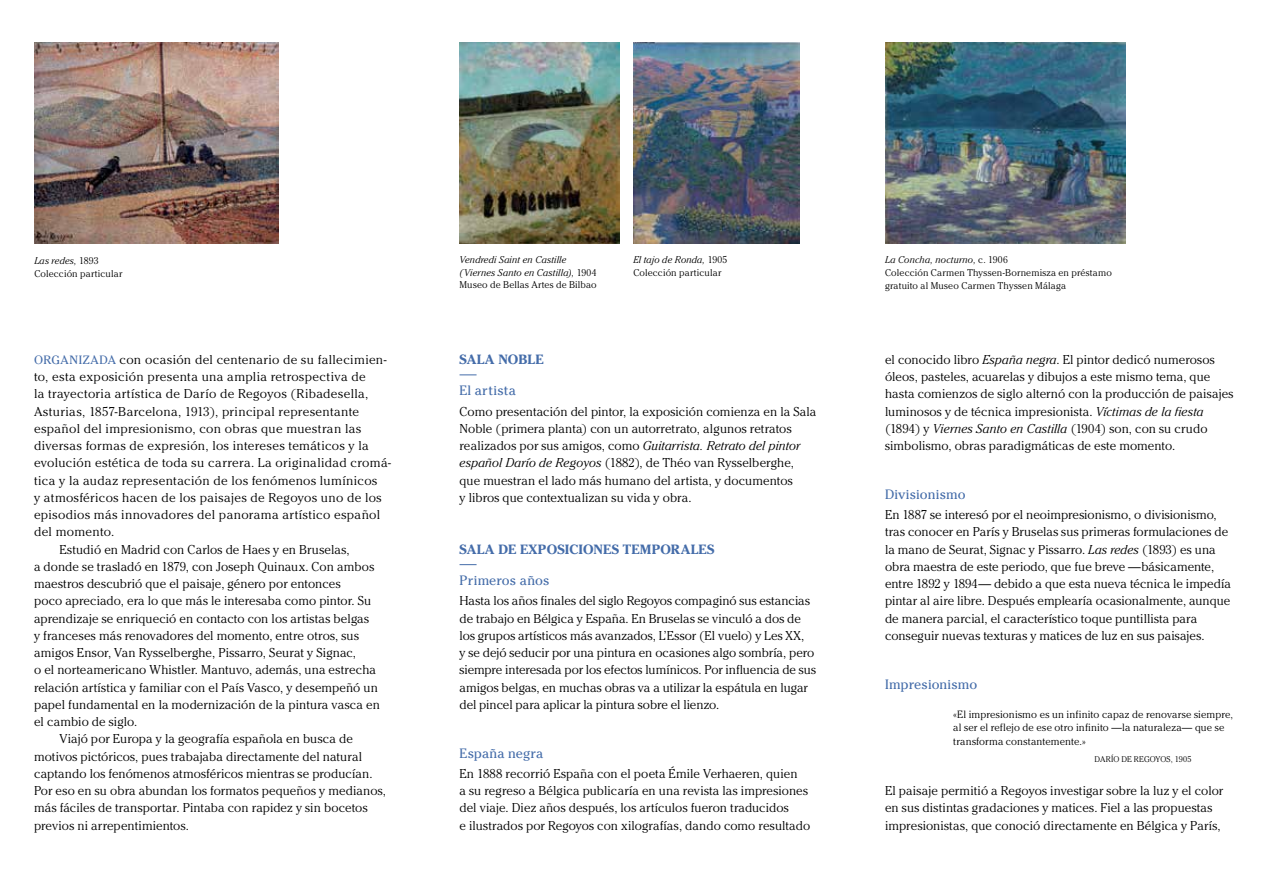
<style>
.page{position:relative;width:1268px;height:893px;background:#fff}
.page>*{position:absolute;margin:0;border:0;box-sizing:border-box;transform-origin:0 0}
.t1{font:13.5px "Cheltenham Std";letter-spacing:.005em;color:#446ca9}
.t2{font:700 13.35px "Cheltenham Std";letter-spacing:.015em;color:#446ca9}
.t3{font:300 12.75px/17.2px "Cheltenham Std";letter-spacing:.005em;color:#000}
.t4{font:300 12.75px "Cheltenham Std";letter-spacing:.025em;color:#000}
.t5{font:300 12.75px "Cheltenham Std";letter-spacing:.03em;color:#000}
.t6{font:12px "Cheltenham Std";letter-spacing:.045em;color:#446ca9}
.t7{font:300 10.5px/13.5px "Cheltenham Std";letter-spacing:.01em;color:#000}
.t8{font:300 9.75px/12.8px "Cheltenham Std";letter-spacing:.02em;color:#000}
.t9{font:italic 300 9.75px/12.8px "Cheltenham Std";letter-spacing:.015em;color:#000}
.t10{font:300 8.25px "Cheltenham Std";letter-spacing:.01em;color:#000}
.s1{font-style:italic}
.s2{font-style:normal}
</style>
<div class="page">
<svg style="left:459px;top:374px;width:17px;height:1px"></svg>
<svg style="left:459px;top:564px;width:17px;height:1px"></svg>
<img style="left:459px;top:43px;width:160px;height:200px">
<img style="left:34px;top:43px;width:245px;height:200px">
<img style="left:633px;top:43px;width:166px;height:200px">
<img style="left:885px;top:43px;width:240px;height:200px">
<p class="t8" style="left:34px;top:254px;width:89px"><span class="s1">Las redes,</span> 1893<br>Colección particular</p>
<p class="t9" style="left:459px;top:253px;width:139px">Vendredi Saint en Castille (Viernes Santo en Castilla), <span class="s2">1904<br>Museo de Bellas Artes de Bilbao</span></p>
<p class="t8" style="left:633px;top:253px;width:95px"><span class="s1">El tajo de Ronda,</span> 1905<br>Colección particular</p>
<p class="t6" style="left:34px;top:353px;width:35px">Organi</p>
<p class="t6" style="left:83px;top:353px;width:18px">zada</p>
<p class="t3" style="left:120px;top:351px;width:268px">con ocasión del centenario de su fallecimien-</p>
<p class="t5" style="left:34px;top:369px;width:333px">to, esta exposición presenta una amplia retrospectiva de</p>
<p class="t4" style="left:34px;top:387px;width:336px">la trayectoria artística de Darío de Regoyos (Ribadesella,</p>
<p class="t4" style="left:34px;top:404px;width:326px">Asturias, 1857-Barcelona, 1913), principal representante</p>
<p class="t4" style="left:34px;top:421px;width:328px">español del impresionismo, con obras que muestran las</p>
<p class="t4" style="left:34px;top:438px;width:336px">diversas formas de expresión, los intereses temáticos y la</p>
<p class="t4" style="left:34px;top:456px;width:358px">evolución estética de toda su carrera. La originalidad cromá-</p>
<p class="t3" style="left:34px;top:471px;width:344px">tica y la audaz representación de los fenómenos lumínicos</p>
<p class="t3" style="left:34px;top:489px;width:349px">y atmosféricos hacen de los paisajes de Regoyos uno de los</p>
<p class="t5" style="left:34px;top:507px;width:348px">episodios más innovadores del panorama artístico español</p>
<p class="t3" style="left:34px;top:523px;width:82px">del momento.</p>
<p class="t3" style="left:60px;top:540px;width:291px">Estudió en Madrid con Carlos de Haes y en Bruselas,</p>
<p class="t3" style="left:34px;top:558px;width:341px">a donde se trasladó en 1879, con Joseph Quinaux. Con ambos</p>
<p class="t3" style="left:34px;top:575px;width:308px">maestros descubrió que el paisaje, género por entonces</p>
<p class="t3" style="left:34px;top:592px;width:339px">poco apreciado, era lo que más le interesaba como pintor. Su</p>
<p class="t3" style="left:34px;top:609px;width:336px">aprendizaje se enriqueció en contacto con los artistas belgas</p>
<p class="t3" style="left:34px;top:627px;width:326px">y franceses más renovadores del momento, entre otros, sus</p>
<p class="t3" style="left:34px;top:644px;width:323px">amigos Ensor, Van Rysselberghe, Pissarro, Seurat y Signac,</p>
<p class="t3" style="left:34px;top:661px;width:343px">o el norteamericano Whistler. Mantuvo, además, una estrecha</p>
<p class="t3" style="left:34px;top:679px;width:345px">relación artística y familiar con el País Vasco, y desempeñó un</p>
<p class="t3" style="left:34px;top:696px;width:347px">papel fundamental en la modernización de la pintura vasca en</p>
<p class="t3" style="left:34px;top:713px;width:105px">el cambio de siglo.</p>
<p class="t3" style="left:60px;top:730px;width:295px">Viajó por Europa y la geografía española en busca de</p>
<p class="t3" style="left:34px;top:748px;width:329px">motivos pictóricos, pues trabajaba directamente del natural</p>
<p class="t3" style="left:34px;top:765px;width:340px">captando los fenómenos atmosféricos mientras se producían.</p>
<p class="t3" style="left:34px;top:782px;width:353px">Por eso en su obra abundan los formatos pequeños y medianos,</p>
<p class="t3" style="left:34px;top:799px;width:335px">más fáciles de transportar. Pintaba con rapidez y sin bocetos</p>
<p class="t3" style="left:34px;top:817px;width:156px">previos ni arrepentimientos.</p>
<p class="t2" style="left:459px;top:351px;width:85px">SALA NOBLE</p>
<p class="t1" style="left:459px;top:383px;width:58px">El artista</p>
<p class="t3" style="left:459px;top:402px;width:358px">Como presentación del pintor, la exposición comienza en la Sala Noble (primera planta) con un autorretrato, algunos retratos realizados por sus amigos, como <span class="s1">Guitarrista. Retrato del pintor español Darío de Regoyos</span> (1882), de Théo van Rysselberghe, que muestran el lado más humano del artista, y documentos<br>y libros que contextualizan su vida y obra.</p>
<p class="t2" style="left:459px;top:541px;width:256px">SALA DE EXPOSICIONES TEMPORALES</p>
<p class="t1" style="left:459px;top:573px;width:91px">Primeros años</p>
<p class="t3" style="left:459px;top:592px;width:358px">Hasta los años finales del siglo Regoyos compaginó sus estancias de trabajo en Bélgica y España. En Bruselas se vinculó a dos de los grupos artísticos más avanzados, L’Essor (El vuelo) y Les XX,<br>y se dejó seducir por una pintura en ocasiones algo sombría, pero siempre interesada por los efectos lumínicos. Por influencia de sus amigos belgas, en muchas obras va a utilizar la espátula en lugar del pincel para aplicar la pintura sobre el lienzo.</p>
<p class="t1" style="left:459px;top:745px;width:85px">España negra</p>
<p class="t3" style="left:459px;top:765px;width:352px">En 1888 recorrió España con el poeta Émile Verhaeren, quien<br>a su regreso a Bélgica publicaría en una revista las impresiones del viaje. Diez años después, los artículos fueron traducidos<br>e ilustrados por Regoyos con xilografías, dando como resultado</p>
<p class="t8" style="left:884px;top:253px;width:228px"><span class="s1">La Concha, nocturno,</span> c. 1906<br>Colección Carmen Thyssen-Bornemisza en préstamo gratuito al Museo Carmen Thyssen Málaga</p>
<p class="t3" style="left:884px;top:351px;width:350px">el conocido libro <span class="s1">España negra</span>. El pintor dedicó numerosos óleos, pasteles, acuarelas y dibujos a este mismo tema, que hasta comienzos de siglo alternó con la producción de paisajes luminosos y de técnica impresionista. <span class="s1">Víctimas de la fiesta </span>(1894) y <span class="s1">Viernes Santo en Castilla</span> (1904) son, con su crudo simbolismo, obras paradigmáticas de este momento.</p>
<p class="t1" style="left:884px;top:486px;width:82px">Divisionismo</p>
<p class="t3" style="left:884px;top:506px;width:347px">En 1887 se interesó por el neoimpresionismo, o divisionismo, tras conocer en París y Bruselas sus primeras formulaciones de la mano de Seurat, Signac y Pissarro. <span class="s1">Las redes</span> (1893) es una obra maestra de este periodo, que fue breve —básicamente, entre 1892 y 1894— debido a que esta nueva técnica le impedía pintar al aire libre. Después emplearía ocasionalmente, aunque de manera parcial, el característico toque puntillista para conseguir nuevas texturas y matices de luz en sus paisajes.</p>
<p class="t1" style="left:884px;top:676px;width:94px">Impresionismo</p>
<p class="t7" style="left:952px;top:707px;width:281px">«El impresionismo es un infinito capaz de renovarse siempre, al ser el reflejo de ese otro infinito —la naturaleza— que se transforma constantemente.»</p>
<p class="t10" style="left:1094px;top:754px;width:29px">Darío de</p>
<p class="t10" style="left:1133px;top:754px;width:59px">Regoyos, 1905</p>
<p class="t3" style="left:884px;top:782px;width:339px">El paisaje permitió a Regoyos investigar sobre la luz y el color en sus distintas gradaciones y matices. Fiel a las propuestas impresionistas, que conoció directamente en Bélgica y París,</p>
</div>
